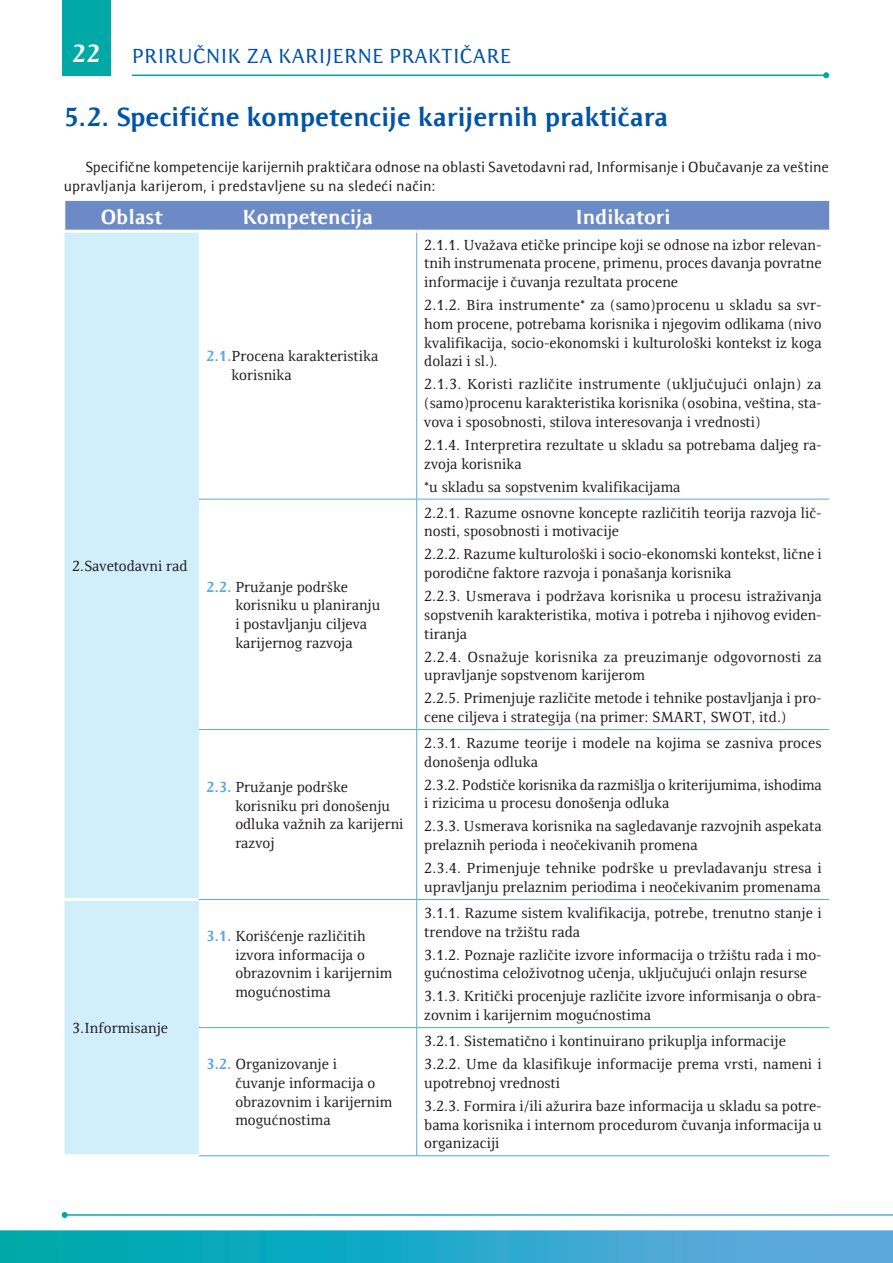
<style>
.page{position:relative;width:893px;height:1263px;background:#fff}
.page>*{position:absolute;margin:0;border:0;box-sizing:border-box;transform-origin:0 0}
.t1{font:700 27px "Resavska BG Sans";color:#0154a6}
.t2{font:21px "Resavska BG Sans";color:#0154a6}
.t3{font:700 21px "Resavska BG Sans";color:#fff}
.t4{font:15px/18.8px "Resavska BG";color:#231f20}
.t5{font:15px/18.8px "Resavska BG Sans";letter-spacing:-.01em;color:#231f20}
.t6{font:15px/18.8px "Resavska BG";letter-spacing:.02em;color:#231f20}
.s1{font-weight:700;font-size:25.5px;color:#fff}
.s2{font-family:"Resavska BG Sans";font-weight:700;color:#5ba8dc}
</style>
<div class="page">
<div style="left:62px;top:0;width:49px;height:75px;background:#00a9a5"></div>
<hr style="left:132px;top:75px;width:694px;height:1px;background:#00a9a5">
<svg style="left:823px;top:72px;width:6px;height:6px"></svg>
<svg style="left:0;top:1230px;width:893px;height:33px;background:#2aa9c9"></svg>
<svg style="left:62px;top:1212px;width:6px;height:6px"></svg>
<div style="left:65px;top:233px;width:134px;height:921px;background:#d1eefb"></div>
<div style="left:64px;top:201px;width:765px;height:29px;background:#6c8bc6"></div>
<hr style="left:416px;top:233px;width:1px;height:266px;background:#5ba8dc">
<hr style="left:199px;top:499px;width:218px;height:1px;background:#5ba8dc">
<hr style="left:417px;top:499px;width:412px;height:1px;background:#5ba8dc">
<hr style="left:416px;top:499px;width:1px;height:230px;background:#5ba8dc">
<hr style="left:199px;top:729px;width:218px;height:1px;background:#5ba8dc">
<hr style="left:417px;top:729px;width:412px;height:1px;background:#5ba8dc">
<hr style="left:416px;top:730px;width:1px;height:169px;background:#5ba8dc">
<hr style="left:199px;top:899px;width:218px;height:1px;background:#5ba8dc">
<hr style="left:417px;top:899px;width:412px;height:1px;background:#5ba8dc">
<hr style="left:416px;top:900px;width:1px;height:127px;background:#5ba8dc">
<hr style="left:199px;top:1027px;width:218px;height:1px;background:#5ba8dc">
<hr style="left:417px;top:1027px;width:412px;height:1px;background:#5ba8dc">
<hr style="left:416px;top:1028px;width:1px;height:127px;background:#5ba8dc">
<hr style="left:199px;top:1155px;width:218px;height:1px;background:#5ba8dc">
<hr style="left:417px;top:1155px;width:412px;height:1px;background:#5ba8dc">
<hr style="left:65px;top:898px;width:134px;height:3px;background:#fff">
<h2 class="t2" style="left:72px;top:44px;width:441px"><span class="s1">22</span> PRIRUČNIK ZA KARIJERNE PRAKTIČARE</h2>
<h1 class="t1" style="left:64px;top:101px;width:606px">5.2. Specifične kompetencije karijernih praktičara</h1>
<p class="t5" style="left:64px;top:158px;width:767px;text-indent:21px">Specifične kompetencije karijernih praktičara odnose na oblasti Savetodavni rad, Informisanje i Obučavanje za veštine upravljanja karijerom, i predstavljene su na sledeći način:</p>
<h2 class="t3" style="left:101px;top:205px;width:63px">Oblast</h2>
<h2 class="t3" style="left:242px;top:205px;width:132px">Kompetencija</h2>
<h2 class="t3" style="left:575px;top:205px;width:97px">Indikatori</h2>
<p class="t4" style="left:232px;top:347px;width:148px;text-indent:-25px"><span class="s2">2.1.</span>Procena karakteristika korisnika</p>
<p class="t4" style="left:72px;top:556px;width:117px">2.Savetodavni rad</p>
<p class="t4" style="left:235px;top:577px;width:147px;text-indent:-29px"><span class="s2">2.2.</span> Pružanje podrške korisniku u planiranju i postavljanju ciljeva karijernog razvoja</p>
<p class="t4" style="left:72px;top:1019px;width:98px">3.Informisanje</p>
<p class="t4" style="left:235px;top:777px;width:170px;text-indent:-29px"><span class="s2">2.3.</span> Pružanje podrške korisniku pri donošenju odluka važnih za karijerni razvoj</p>
<p class="t4" style="left:235px;top:926px;width:159px;text-indent:-29px"><span class="s2">3.1.</span> Korišćenje različitih izvora informacija o obrazovnim i karijernim mogućnostima</p>
<p class="t4" style="left:235px;top:1054px;width:159px;text-indent:-29px"><span class="s2">3.2.</span> Organizovanje i<br>čuvanje informacija o obrazovnim i karijernim mogućnostima</p>
<p class="t4" style="left:424px;top:235px;width:399px;text-align:justify">2.1.1. Uvažava etičke principe koji se odnose na izbor relevan&shy;tnih instrumenata procene, primenu, proces davanja povratne informacije i čuvanja rezultata procene</p>
<p class="t4" style="left:424px;top:296px;width:399px;text-align:justify">2.1.2. Bira instrumente* za (samo)procenu u skladu sa svr&shy;hom procene, potrebama korisnika i njegovim odlikama (nivo kvalifikacija, socio-ekonomski i kulturološki kontekst iz koga dolazi i sl.).</p>
<p class="t4" style="left:424px;top:375px;width:399px;text-align:justify">2.1.3. Koristi različite instrumente (uključujući onlajn) za (samo)procenu karakteristika korisnika (osobina, veština, sta&shy;vova i sposobnosti, stilova interesovanja i vrednosti)</p>
<p class="t4" style="left:424px;top:435px;width:399px">2.1.4. Interpretira rezultate u skladu sa potrebama daljeg ra&shy;zvoja korisnika</p>
<p class="t4" style="left:424px;top:477px;width:258px">*u skladu sa sopstvenim kvalifikacijama</p>
<p class="t4" style="left:424px;top:503px;width:399px">2.2.1. Razume osnovne koncepte različitih teorija razvoja lič&shy;nosti, sposobnosti i motivacije</p>
<p class="t4" style="left:424px;top:545px;width:399px">2.2.2. Razume kulturološki i socio-ekonomski kontekst, lične i porodične faktore razvoja i ponašanja korisnika</p>
<p class="t4" style="left:424px;top:587px;width:399px;text-align:justify">2.2.3. Usmerava i podržava korisnika u procesu istraživanja sopstvenih karakteristika, motiva i potreba i njihovog eviden&shy;tiranja</p>
<p class="t6" style="left:424px;top:647px;width:399px">2.2.4. Osnažuje korisnika za preuzimanje odgovornosti za upravljanje sopstvenom karijerom</p>
<p class="t4" style="left:424px;top:689px;width:399px">2.2.5. Primenjuje različite metode i tehnike postavljanja i pro&shy;cene ciljeva i strategija (na primer: SMART, SWOT, itd.)</p>
<p class="t4" style="left:424px;top:733px;width:399px">2.3.1. Razume teorije i modele na kojima se zasniva proces donošenja odluka</p>
<p class="t4" style="left:424px;top:775px;width:399px">2.3.2. Podstiče korisnika da razmišlja o kriterijumima, ishodima i rizicima u procesu donošenja odluka</p>
<p class="t4" style="left:424px;top:817px;width:399px">2.3.3. Usmerava korisnika na sagledavanje razvojnih aspekata prelaznih perioda i neočekivanih promena</p>
<p class="t4" style="left:424px;top:859px;width:399px">2.3.4. Primenjuje tehnike podrške u prevladavanju stresa i upravljanju prelaznim periodima i neočekivanim promenama</p>
<p class="t4" style="left:424px;top:903px;width:399px">3.1.1. Razume sistem kvalifikacija, potrebe, trenutno stanje i trendove na tržištu rada</p>
<p class="t4" style="left:424px;top:945px;width:399px">3.1.2. Poznaje različite izvore informacija o tržištu rada i mo&shy;gućnostima celoživotnog učenja, uključujući onlajn resurse</p>
<p class="t4" style="left:424px;top:987px;width:399px">3.1.3. Kritički procenjuje različite izvore informisanja o obra&shy;zovnim i karijernim mogućnostima</p>
<p class="t4" style="left:424px;top:1029px;width:399px;line-height:23px">3.2.1. Sistematično i kontinuirano prikuplja informacije<br>3.2.2. Ume da klasifikuje informacije prema vrsti, nameni i</p>
<p class="t4" style="left:424px;top:1071px;width:399px;line-height:23px">upotrebnoj vrednosti<br>3.2.3. Formira i/ili ažurira baze informacija u skladu sa potre-</p>
<p class="t4" style="left:424px;top:1115px;width:399px">bama korisnika i internom procedurom čuvanja informacija u organizaciji</p>
</div>
